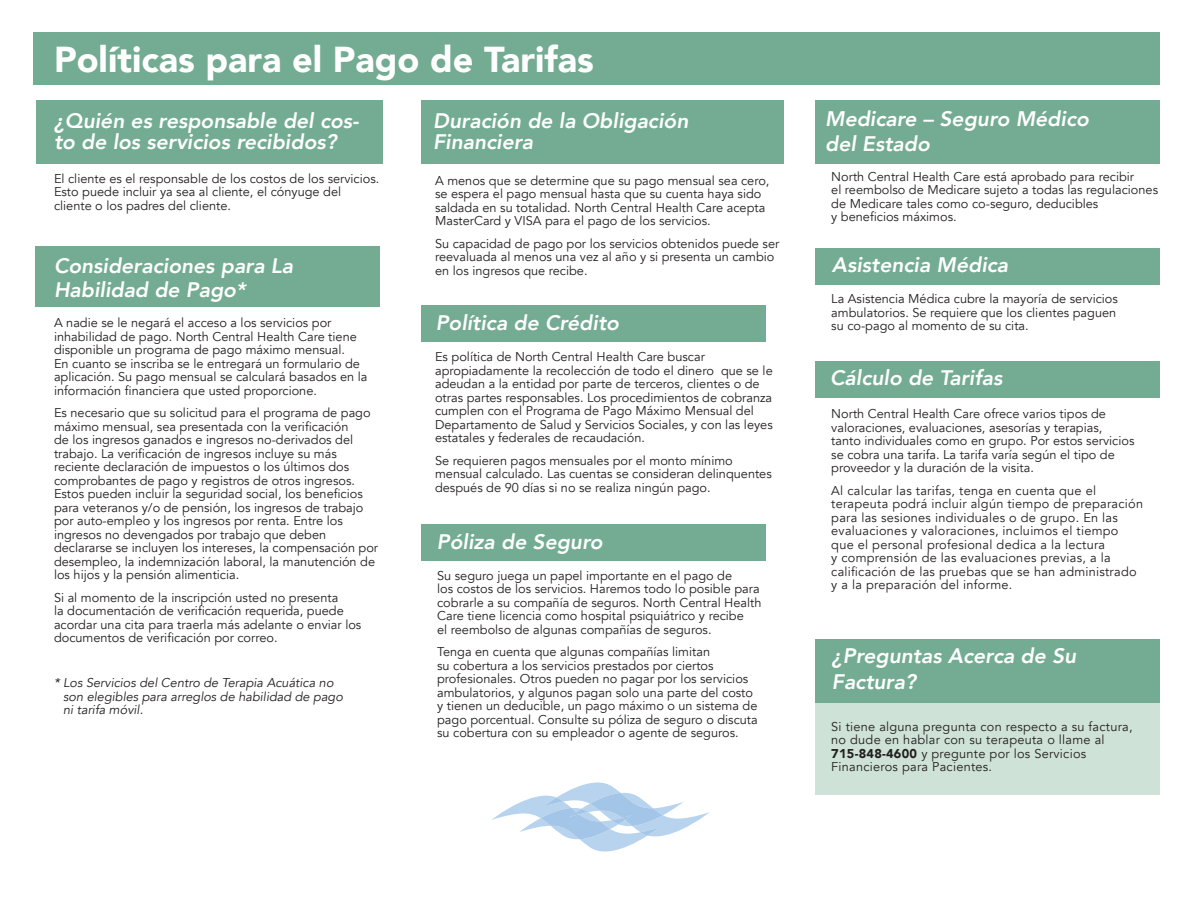
<style>
.page{position:relative;width:1188px;height:918px;background:#fff}
.page>*{position:absolute;margin:0;border:0;box-sizing:border-box;transform-origin:0 0}
.Heading_1{font:900 36px "Avenir";color:#fff}
.Subhead{font:italic 800 21px/21px "Avenir";color:#fff}
.Body{font:12.75px/13.5px "Avenir";color:#231f20}
.Body-2{font:12.75px/13.5px "Avenir";letter-spacing:.02em;color:#231f20}
.Body-3{font:italic 12.75px/13.5px "Avenir";color:#231f20}
.s1{font-weight:900}
</style>
<div class="page">
<div style="left:815px;top:687px;width:345px;height:108px;background:#cfe2d7"></div>
<div style="left:34px;top:32px;width:1126px;height:53px;background:#73ac92"></div>
<div style="left:421px;top:525px;width:345px;height:36px;background:#73ac92"></div>
<div style="left:815px;top:100px;width:345px;height:63px;background:#73ac92"></div>
<div style="left:815px;top:361px;width:345px;height:37px;background:#73ac92"></div>
<div style="left:421px;top:305px;width:345px;height:36px;background:#73ac92"></div>
<div style="left:35px;top:246px;width:345px;height:61px;background:#73ac92"></div>
<div style="left:815px;top:248px;width:345px;height:37px;background:#73ac92"></div>
<div style="left:36px;top:100px;width:347px;height:63px;background:#73ac92"></div>
<div style="left:421px;top:100px;width:363px;height:63px;background:#73ac92"></div>
<div style="left:815px;top:639px;width:345px;height:64px;background:#73ac92"></div>
<svg style="left:492px;top:783px;width:217px;height:69px"></svg>
<p class="Heading_1" style="left:54px;top:28px;width:541px">Políticas para el Pago de Tarifas</p>
<p class="Subhead" style="left:54px;top:111px;width:306px">¿Quién es responsable del cos&shy;to de los servicios recibidos?</p>
<p class="Body" style="left:54px;top:172px;width:327px">El cliente es el responsable de los costos de los servicios.<br>Esto puede incluir ya sea al cliente, el cónyuge del cliente o los padres del cliente.</p>
<p class="Subhead" style="left:54px;top:253px;width:241px;line-height:24px">Consideraciones para La<br>Habilidad de Pago*</p>
<p class="Body" style="left:54px;top:316px;width:315px">A nadie se le negará el acceso a los servicios por inhabilidad de pago. North Central Health Care tiene disponible un programa de pago máximo mensual.<br>En cuanto se inscriba se le entregará un formulario de aplicación. Su pago mensual se calculará basados en la información financiera que usted proporcione.</p>
<p class="Body" style="left:54px;top:406px;width:326px">Es necesario que su solicitud para el programa de pago máximo mensual, sea presentada con la verificación<br>de los ingresos ganados e ingresos no-derivados del trabajo. La verificación de ingresos incluye su más reciente declaración de impuestos o los últimos dos comprobantes de pago y registros de otros ingresos.<br>Estos pueden incluir la seguridad social, los beneficios para veteranos y/o de pensión, los ingresos de trabajo por auto-empleo y los ingresos por renta. Entre los ingresos no devengados por trabajo que deben declararse se incluyen los intereses, la compensación por desempleo, la indemnización laboral, la manutención de los hijos y la pensión alimenticia.</p>
<p class="Body" style="left:54px;top:591px;width:309px">Si al momento de la inscripción usted no presenta<br>la documentación de verificación requerida, puede acordar una cita para traerla más adelante o enviar los documentos de verificación por correo.</p>
<p class="Body-3" style="left:63px;top:676px;width:281px;text-indent:-9px">* Los Servicios del Centro de Terapia Acuática no son elegibles para arreglos de habilidad de pago ni tarifa móvil.</p>
<p class="Subhead" style="left:433px;top:110px;width:257px">Duración de la Obligación<br>Financiera</p>
<p class="Body" style="left:435px;top:174px;width:336px">A menos que se determine que su pago mensual sea cero, se espera el pago mensual hasta que su cuenta haya sido saldada en su totalidad. North Central Health Care acepta MasterCard y VISA para el pago de los servicios.</p>
<p class="Body" style="left:435px;top:237px;width:346px">Su capacidad de pago por los servicios obtenidos puede ser reevaluada al menos una vez al año y si presenta un cambio en los ingresos que recibe.</p>
<p class="Subhead" style="left:436px;top:312px;width:185px">Política de Crédito</p>
<p class="Body" style="left:435px;top:350px;width:339px">Es política de North Central Health Care buscar apropiadamente la recolección de todo el dinero que se le adeudan a la entidad por parte de terceros, clientes o de otras partes responsables. Los procedimientos de cobranza cumplen con el Programa de Pago Máximo Mensual del Departamento de Salud y Servicios Sociales, y con las leyes estatales y federales de recaudación.</p>
<p class="Body" style="left:435px;top:454px;width:338px">Se requieren pagos mensuales por el monto mínimo mensual calculado. Las cuentas se consideran delinquentes después de 90 días si no se realiza ningún pago.</p>
<p class="Subhead" style="left:437px;top:532px;width:167px">Póliza de Seguro</p>
<p class="Body" style="left:437px;top:569px;width:326px">Su seguro juega un papel importante en el pago de<br>los costos de los servicios. Haremos todo lo posible para cobrarle a su compañía de seguros. North Central Health Care tiene licencia como hospital psiquiátrico y recibe<br>el reembolso de algunas compañías de seguros.</p>
<p class="Body" style="left:437px;top:646px;width:322px">Tenga en cuenta que algunas compañías limitan<br>su cobertura a los servicios prestados por ciertos profesionales. Otros pueden no pagar por los servicios ambulatorios, y algunos pagan solo una parte del costo y tienen un deducible, un pago máximo o un sistema de pago porcentual. Consulte su póliza de seguro o discuta su cobertura con su empleador o agente de seguros.</p>
<p class="Subhead" style="left:825px;top:106px;width:265px;line-height:25.5px">Medicare – Seguro Médico del Estado</p>
<p class="Body" style="left:831px;top:170px;width:328px">North Central Health Care está aprobado para recibir<br>el reembolso de Medicare sujeto a todas las regulaciones de Medicare tales como co-seguro, deducibles<br>y beneficios máximos.</p>
<p class="Subhead" style="left:832px;top:255px;width:178px">Asistencia Médica</p>
<p class="Body" style="left:831px;top:292px;width:288px">La Asistencia Médica cubre la mayoría de servicios ambulatorios. Se requiere que los clientes paguen su co-pago al momento de su cita.</p>
<p class="Subhead" style="left:830px;top:368px;width:174px">Cálculo de Tarifas</p>
<p class="Body" style="left:831px;top:407px;width:305px">North Central Health Care ofrece varios tipos de valoraciones, evaluaciones, asesorías y terapias, tanto individuales como en grupo. Por estos servicios se cobra una tarifa. La tarifa varía según el tipo de proveedor y la duración de la visita.</p>
<p class="Body-2" style="left:831px;top:484px;width:313px">Al calcular las tarifas, tenga en cuenta que el terapeuta podrá incluir algún tiempo de preparación para las sesiones individuales o de grupo. En las evaluaciones y valoraciones, incluimos el tiempo que el personal profesional dedica a la lectura<br>y comprensión de las evaluaciones previas, a la calificación de las pruebas que se han administrado y a la preparación del informe.</p>
<p class="Subhead" style="left:832px;top:643px;width:246px;line-height:25.5px">¿Preguntas Acerca de Su<br>Factura?</p>
<p class="Body-2" style="left:831px;top:720px;width:303px">Si tiene alguna pregunta con respecto a su factura, no dude en hablar con su terapeuta o llame al <span class="s1">715-848-4600</span> y pregunte por los Servicios Financieros para Pacientes.</p>
</div>
